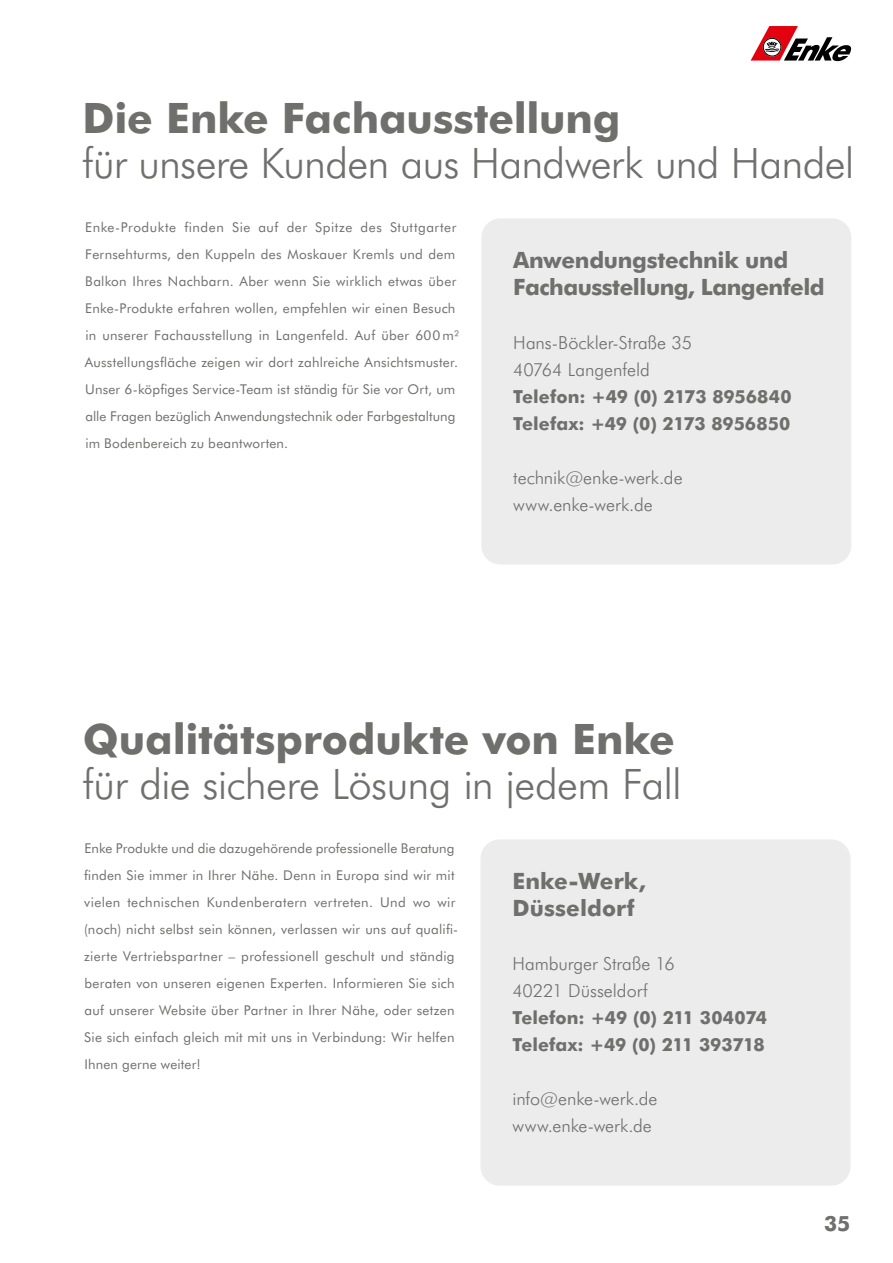
<style>
.page{position:relative;width:893px;height:1263px;background:#fff}
.page>*{position:absolute;margin:0;border:0;box-sizing:border-box;transform-origin:0 0}
.t1{font:300 42px "Futura BT";letter-spacing:-.02em;color:#6f6f6e}
.t2{font:700 42px "Futura BT";letter-spacing:-.005em;color:#6f6f6e}
.t3{font:700 22.5px/27px "Futura BT";letter-spacing:-.01em;color:#6f6f6e}
.t4{font:700 21px "Futura BT";color:#6f6f6e}
.t5{font:300 18px/27px "Futura BT";color:#6f6f6e}
.t6{font:700 18px/27px "Futura BT";color:#6f6f6e}
.t7{font:13.5px/27px "Futura BT";letter-spacing:.02em;color:#6f6f6e}
</style>
<div class="page">
<svg style="left:751px;top:26px;width:101px;height:35px"></svg>
<div style="left:481px;top:218px;width:370px;height:347px;background:#ececed;border-radius:19px"></div>
<div style="left:480px;top:839px;width:370px;height:347px;background:#ececed;border-radius:19px"></div>
<h1 class="t2" style="left:82px;top:92px;width:540px">Die Enke Fachausstellung</h1>
<h1 class="t1" style="left:82px;top:137px;width:773px">für unsere Kunden aus Handwerk und Handel</h1>
<p class="t7" style="left:85px;top:213px;width:376px">Enke-Produkte finden Sie auf der Spitze des Stuttgarter Fernsehturms, den Kuppeln des Moskauer Kremls und dem Balkon Ihres Nachbarn. Aber wenn Sie wirklich etwas über Enke-Produkte erfahren wollen, empfehlen wir einen Besuch in unserer Fachausstellung in Langenfeld. Auf über 600 m²<br>Ausstellungsfläche zeigen wir dort zahlreiche Ansichtsmuster.<br>Unser 6-köpfiges Service-Team ist ständig für Sie vor Ort, um alle Fragen bezüglich Anwendungstechnik oder Farbgestaltung im Bodenbereich zu beantworten.</p>
<h2 class="t3" style="left:513px;top:246px;width:313px">Anwendungstechnik und<br>Fachausstellung, Langenfeld</h2>
<h3 class="t5" style="left:513px;top:328px;width:180px">Hans-Böckler-Straße 35<br>40764 Langenfeld</h3>
<h3 class="t6" style="left:513px;top:382px;width:280px">Telefon: +49 (0) 2173 8956840<br>Telefax: +49 (0) 2173 8956850</h3>
<h3 class="t5" style="left:513px;top:463px;width:171px">technik@enke-werk.de www.enke-werk.de</h3>
<h1 class="t2" style="left:83px;top:713px;width:593px">Qualitätsprodukte von Enke</h1>
<h1 class="t1" style="left:83px;top:758px;width:600px">für die sichere Lösung in jedem Fall</h1>
<p class="t7" style="left:84px;top:834px;width:376px">Enke Produkte und die dazugehörende professionelle Beratung finden Sie immer in Ihrer Nähe. Denn in Europa sind wir mit vielen technischen Kundenberatern vertreten. Und wo wir (noch) nicht selbst sein können, verlassen wir uns auf qualifi&shy;zierte Vertriebspartner – professionell geschult und ständig beraten von unseren eigenen Experten. Informieren Sie sich auf unserer Website über Partner in Ihrer Nähe, oder setzen Sie sich einfach gleich mit mit uns in Verbindung: Wir helfen Ihnen gerne weiter!</p>
<h2 class="t3" style="left:512px;top:867px;width:135px">Enke-Werk,<br>Düsseldorf</h2>
<h3 class="t5" style="left:512px;top:949px;width:164px">Hamburger Straße 16<br>40221 Düsseldorf</h3>
<h3 class="t6" style="left:512px;top:1003px;width:256px">Telefon: +49 (0) 211 304074<br>Telefax: +49 (0) 211 393718</h3>
<h3 class="t5" style="left:512px;top:1084px;width:147px">info@enke-werk.de www.enke-werk.de</h3>
<h3 class="t4" style="left:824px;top:1210px;width:28px">35</h3>
</div>
